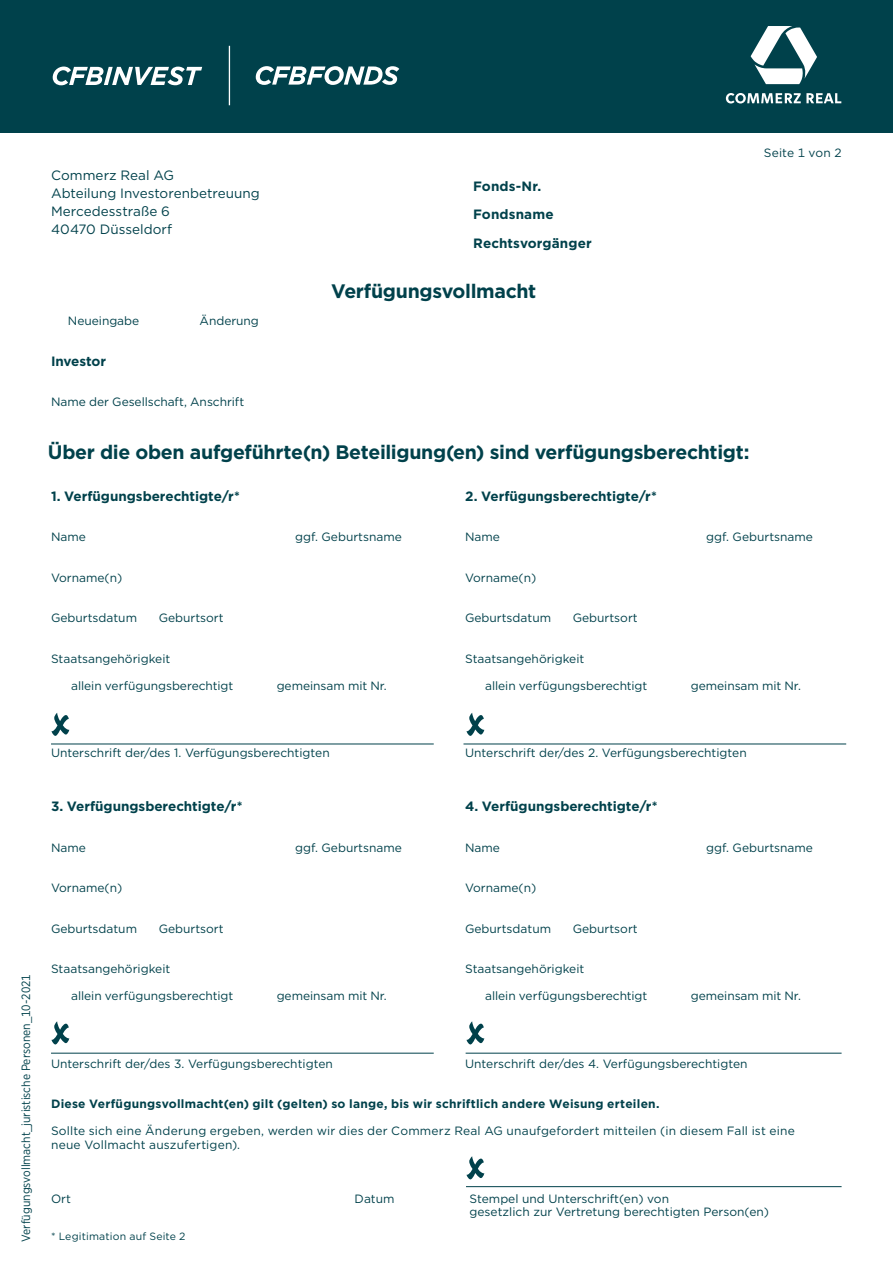
<style>
.page{position:relative;width:893px;height:1263px;background:#fff}
.page>*{position:absolute;margin:0;border:0;box-sizing:border-box;transform-origin:0 0}
.t1{font:700 19.5px "Gotham";letter-spacing:-.015em;color:#00414b}
.t2{font:700 13.5px/28.8px "Gotham";letter-spacing:-.005em;color:#00414b}
.t3{font:13.5px/18px "Gotham";color:#00414b}
.t4{font:12px/13.5px "Gotham";color:#00414b}
.t5{font:700 12px "Gotham";letter-spacing:.02em;color:#00414b}
.t6{font:12px "Gotham Narrow";color:#00414b}
.t7{font:10.5px "Gotham";letter-spacing:.015em;color:#00414b}
</style>
<div class="page">
<hr style="left:51px;top:1053px;width:383px;height:1px;background:#00414b">
<hr style="left:466px;top:1053px;width:376px;height:1px;background:#00414b">
<hr style="left:466px;top:1186px;width:376px;height:1px;background:#00414b">
<hr style="left:51px;top:744px;width:383px;height:1px;background:#00414b">
<hr style="left:463px;top:744px;width:383px;height:1px;background:#00414b">
<div style="left:0;top:0;width:893px;height:133px;background:#00414b"></div>
<svg style="left:726px;top:93px;width:115px;height:10px"></svg>
<svg style="left:751px;top:26px;width:66px;height:58px"></svg>
<svg style="left:256px;top:66px;width:143px;height:19px"></svg>
<svg style="left:53px;top:67px;width:149px;height:18px"></svg>
<hr style="left:229px;top:46px;width:1px;height:59px;background:#fff">
<svg style="left:51px;top:713px;width:18px;height:23px"></svg>
<svg style="left:51px;top:1021px;width:18px;height:23px"></svg>
<svg style="left:466px;top:713px;width:18px;height:23px"></svg>
<svg style="left:466px;top:1021px;width:18px;height:23px"></svg>
<svg style="left:466px;top:1156px;width:18px;height:23px"></svg>
<p class="t3" style="left:51px;top:166px;width:210px">Commerz Real AG<br>Abteilung Investorenbetreuung<br>Mercedesstraße 6<br>40470 Düsseldorf</p>
<p class="t4" style="left:68px;top:314px;width:73px">Neueingabe</p>
<p class="t4" style="left:200px;top:314px;width:61px">Änderung</p>
<p class="t2" style="left:51px;top:346px;width:57px">Investor</p>
<p class="t4" style="left:51px;top:395px;width:195px">Name der Gesellschaft, Anschrift</p>
<p class="t2" style="left:473px;top:171px;width:120px">Fonds-Nr.<br>Fondsname<br>Rechtsvorgänger</p>
<h1 class="t1" style="left:331px;top:278px;width:207px">Verfügungsvollmacht</h1>
<h1 class="t1" style="left:48px;top:439px;width:703px">Über die oben aufgeführte(n) Beteiligung(en) sind verfügungsberechtigt:</h1>
<p class="t4" style="left:764px;top:146px;width:79px">Seite 1 von 2</p>
<p class="t2" style="left:51px;top:481px;width:190px">1. Verfügungsberechtigte/r*</p>
<p class="t2" style="left:465px;top:481px;width:193px">2. Verfügungsberechtigte/r*</p>
<p class="t4" style="left:51px;top:530px;width:36px">Name</p>
<p class="t4" style="left:295px;top:530px;width:108px">ggf. Geburtsname</p>
<p class="t4" style="left:465px;top:530px;width:36px">Name</p>
<p class="t4" style="left:706px;top:530px;width:108px">ggf. Geburtsname</p>
<p class="t4" style="left:51px;top:570px;width:73px">Vorname(n)</p>
<p class="t4" style="left:465px;top:570px;width:73px">Vorname(n)</p>
<p class="t4" style="left:51px;top:611px;width:88px">Geburtsdatum</p>
<p class="t4" style="left:159px;top:611px;width:67px">Geburtsort</p>
<p class="t4" style="left:465px;top:611px;width:88px">Geburtsdatum</p>
<p class="t4" style="left:573px;top:611px;width:67px">Geburtsort</p>
<p class="t4" style="left:51px;top:651px;width:121px">Staatsangehörigkeit</p>
<p class="t4" style="left:465px;top:651px;width:121px">Staatsangehörigkeit</p>
<p class="t4" style="left:71px;top:678px;width:164px">allein verfügungsberechtigt</p>
<p class="t4" style="left:277px;top:678px;width:112px">gemeinsam mit Nr.</p>
<p class="t4" style="left:485px;top:678px;width:164px">allein verfügungsberechtigt</p>
<p class="t4" style="left:691px;top:678px;width:112px">gemeinsam mit Nr.</p>
<p class="t6" style="left:19px;top:1242px;width:269px;rotate:-90deg">Verfügungsvollmacht_juristische Personen_10-2021</p>
<p class="t4" style="left:51px;top:746px;width:280px">Unterschrift der/des 1. Verfügungsberechtigten</p>
<p class="t4" style="left:465px;top:746px;width:283px">Unterschrift der/des 2. Verfügungsberechtigten</p>
<p class="t2" style="left:51px;top:792px;width:193px">3. Verfügungsberechtigte/r*</p>
<p class="t2" style="left:465px;top:792px;width:194px">4. Verfügungsberechtigte/r*</p>
<p class="t4" style="left:51px;top:840px;width:36px">Name</p>
<p class="t4" style="left:295px;top:840px;width:108px">ggf. Geburtsname</p>
<p class="t4" style="left:465px;top:840px;width:36px">Name</p>
<p class="t4" style="left:706px;top:840px;width:108px">ggf. Geburtsname</p>
<p class="t4" style="left:51px;top:881px;width:73px">Vorname(n)</p>
<p class="t4" style="left:465px;top:881px;width:73px">Vorname(n)</p>
<p class="t4" style="left:51px;top:921px;width:88px">Geburtsdatum</p>
<p class="t4" style="left:159px;top:921px;width:67px">Geburtsort</p>
<p class="t4" style="left:465px;top:921px;width:88px">Geburtsdatum</p>
<p class="t4" style="left:573px;top:921px;width:67px">Geburtsort</p>
<p class="t4" style="left:51px;top:962px;width:121px">Staatsangehörigkeit</p>
<p class="t4" style="left:465px;top:962px;width:121px">Staatsangehörigkeit</p>
<p class="t4" style="left:71px;top:989px;width:164px">allein verfügungsberechtigt</p>
<p class="t4" style="left:277px;top:989px;width:112px">gemeinsam mit Nr.</p>
<p class="t4" style="left:485px;top:989px;width:164px">allein verfügungsberechtigt</p>
<p class="t4" style="left:691px;top:989px;width:112px">gemeinsam mit Nr.</p>
<p class="t4" style="left:51px;top:1056px;width:283px">Unterschrift der/des 3. Verfügungsberechtigten</p>
<p class="t4" style="left:465px;top:1056px;width:284px">Unterschrift der/des 4. Verfügungsberechtigten</p>
<p class="t5" style="left:51px;top:1096px;width:610px">Diese Verfügungsvollmacht(en) gilt (gelten) so lange, bis wir schriftlich andere Weisung erteilen.</p>
<p class="t4" style="left:51px;top:1124px;width:745px">Sollte sich eine Änderung ergeben, werden wir dies der Commerz Real AG unaufgefordert mitteilen (in diesem Fall ist eine neue Vollmacht auszufertigen).</p>
<p class="t4" style="left:51px;top:1191px;width:21px">Ort</p>
<p class="t4" style="left:355px;top:1191px;width:41px">Datum</p>
<p class="t4" style="left:470px;top:1191px;width:301px">Stempel und Unterschrift(en) von<br>gesetzlich zur Vertretung berechtigten Person(en)</p>
<p class="t7" style="left:51px;top:1230px;width:136px">* Legitimation auf Seite 2</p>
</div>
